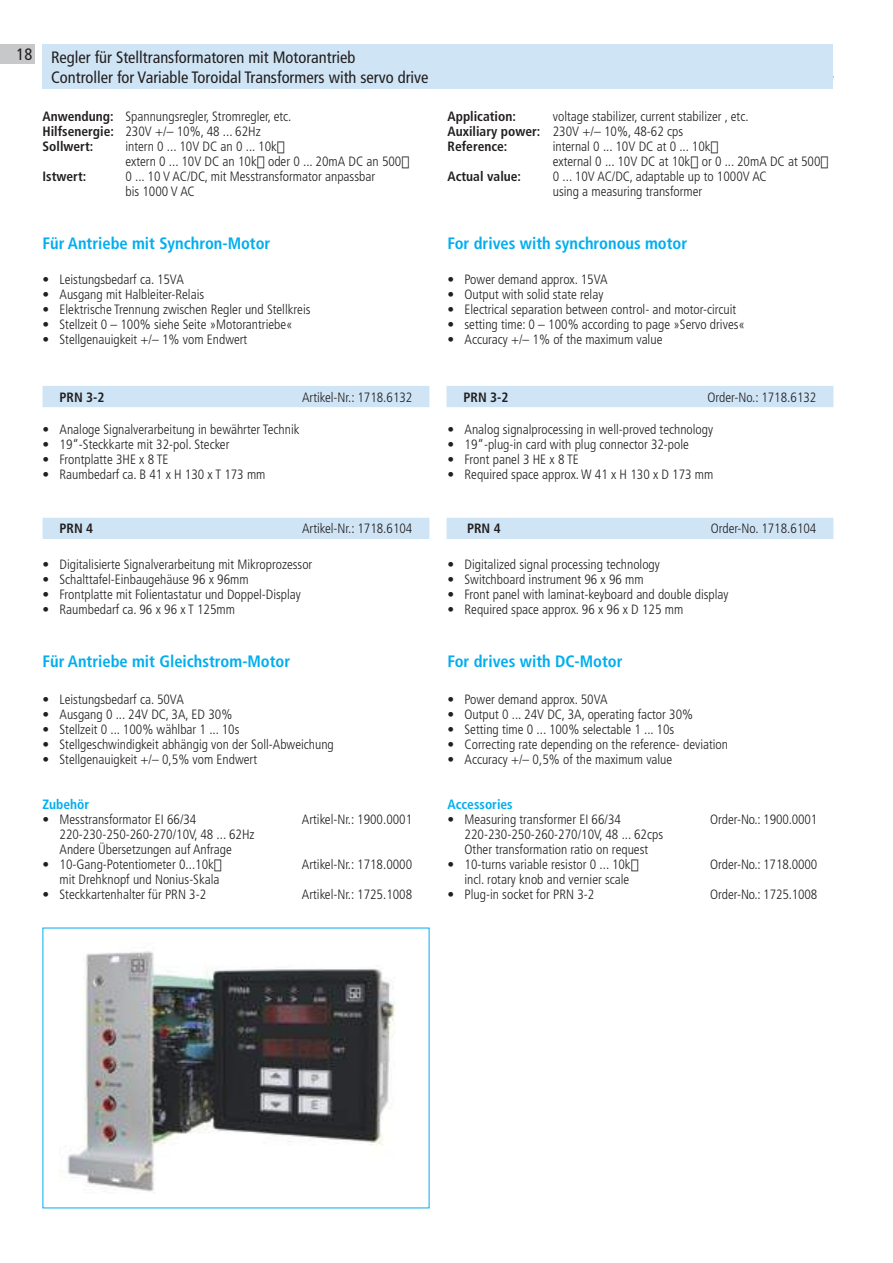
<style>
.page{position:relative;width:893px;height:1263px;background:#fff}
.page>*{position:absolute;margin:0;border:0;box-sizing:border-box;transform-origin:0 0}
.t1{font:700 condensed 16.5px "Frutiger";color:#00aeef}
.t2{font:condensed 16.5px/19.8px "Frutiger";color:#231f20}
.t3{font:300 condensed 13.5px/15px "Frutiger";color:#231f20}
.t4{font:700 condensed 13.5px/15px "Frutiger";color:#231f20;text-align:justify}
.t5{font:700 condensed 13.5px "Frutiger";color:#00aeef}
</style>
<div class="page">
<div style="left:0;top:45px;width:34px;height:19px;background:#c7c8ca"></div>
<div style="left:43px;top:45px;width:790px;height:44px;background:#cfe5f6"></div>
<div style="left:43px;top:386px;width:386px;height:21px;background:#cfe5f6"></div>
<div style="left:446px;top:386px;width:387px;height:21px;background:#cfe5f6"></div>
<div style="left:43px;top:518px;width:386px;height:21px;background:#cfe5f6"></div>
<div style="left:446px;top:518px;width:387px;height:21px;background:#cfe5f6"></div>
<img style="left:67px;top:951px;width:328px;height:242px">
<p class="t2" style="left:51px;top:48px;width:379px;text-indent:-34px">18 Regler für Stelltransformatoren mit Motorantrieb<br>Controller for Variable Toroidal Transformers with servo drive</p>
<p class="t3" style="left:125px;top:109px;width:277px">Spannungsregler, Stromregler, etc.<br>230V +/– 10%, 48 ... 62Hz<br>intern 0 ... 10V DC an 0 ... 10k<br>extern 0 ... 10V DC an 10k oder 0 ... 20mA DC an 500<br>0 ... 10 V AC/DC, mit Messtransformator anpassbar<br>bis 1000 V AC</p>
<p class="t4" style="left:43px;top:109px;width:73px">Anwendung:<br>Hilfsenergie:<br>Sollwert:</p>
<p class="t4" style="left:43px;top:169px;width:45px">Istwert:</p>
<p class="t4" style="left:448px;top:109px;width:94px;text-align:left">Application:<br>Auxiliary power:<br>Reference:</p>
<p class="t4" style="left:448px;top:169px;width:75px">Actual value:</p>
<p class="t3" style="left:553px;top:109px;width:269px">voltage stabilizer, current stabilizer , etc.<br>230V +/– 10%, 48-62 cps<br>internal 0 ... 10V DC at 0 ... 10k<br>external 0 ... 10V DC at 10k or 0 ... 20mA DC at 500<br>0 ... 10V AC/DC, adaptable up to 1000V AC<br>using a measuring transformer</p>
<p class="t1" style="left:43px;top:234px;width:229px">Für Antriebe mit Synchron-Motor</p>
<p class="t1" style="left:448px;top:234px;width:241px">For drives with synchronous motor</p>
<p class="t3" style="left:43px;top:272px;width:143px">• Leistungsbedarf ca. 15VA</p>
<p class="t3" style="left:43px;top:287px;width:163px">• Ausgang mit Halbleiter-Relais</p>
<p class="t3" style="left:43px;top:302px;width:270px">• Elektrische Trennung zwischen Regler und Stellkreis</p>
<p class="t3" style="left:43px;top:317px;width:252px">• Stellzeit 0 – 100% siehe Seite »Motorantriebe«</p>
<p class="t3" style="left:43px;top:332px;width:206px">• Stellgenauigkeit +/– 1% vom Endwert</p>
<p class="t3" style="left:448px;top:272px;width:162px">• Power demand approx. 15VA</p>
<p class="t3" style="left:448px;top:287px;width:157px">• Output with solid state relay</p>
<p class="t3" style="left:448px;top:302px;width:290px">• Electrical separation between control- and motor-circuit</p>
<p class="t3" style="left:448px;top:317px;width:299px">• setting time: 0 – 100% according to page »Servo drives«</p>
<p class="t3" style="left:448px;top:332px;width:216px">• Accuracy +/– 1% of the maximum value</p>
<p class="t4" style="left:60px;top:389px;width:47px">PRN 3-2</p>
<p class="t3" style="left:302px;top:390px;width:112px">Artikel-Nr.: 1718.6132</p>
<p class="t4" style="left:463px;top:389px;width:47px">PRN 3-2</p>
<p class="t3" style="left:707px;top:390px;width:110px">Order-No.: 1718.6132</p>
<p class="t3" style="left:43px;top:422px;width:259px">• Analoge Signalverarbeitung in bewährter Technik</p>
<p class="t3" style="left:43px;top:437px;width:188px">• 19“-Steckkarte mit 32-pol. Stecker</p>
<p class="t3" style="left:43px;top:452px;width:127px">• Frontplatte 3HE x 8 TE</p>
<p class="t3" style="left:43px;top:467px;width:225px">• Raumbedarf ca. B 41 x H 130 x T 173 mm</p>
<p class="t3" style="left:448px;top:422px;width:267px">• Analog signalprocessing in well-proved technology</p>
<p class="t3" style="left:448px;top:437px;width:243px">• 19“-plug-in card with plug connector 32-pole</p>
<p class="t3" style="left:448px;top:452px;width:133px">• Front panel 3 HE x 8 TE</p>
<p class="t3" style="left:448px;top:467px;width:267px">• Required space approx. W 41 x H 130 x D 173 mm</p>
<p class="t4" style="left:60px;top:521px;width:35px">PRN 4</p>
<p class="t3" style="left:302px;top:521px;width:112px">Artikel-Nr.: 1718.6104</p>
<p class="t4" style="left:467px;top:521px;width:35px">PRN 4</p>
<p class="t3" style="left:711px;top:521px;width:107px">Order-No. 1718.6104</p>
<p class="t3" style="left:43px;top:557px;width:271px">• Digitalisierte Signalverarbeitung mit Mikroprozessor</p>
<p class="t3" style="left:43px;top:572px;width:208px">• Schalttafel-Einbaugehäuse 96 x 96mm</p>
<p class="t3" style="left:43px;top:587px;width:260px">• Frontplatte mit Folientastatur und Doppel-Display</p>
<p class="t3" style="left:43px;top:602px;width:194px">• Raumbedarf ca. 96 x 96 x T 125mm</p>
<p class="t3" style="left:448px;top:557px;width:214px">• Digitalized signal processing technology</p>
<p class="t3" style="left:448px;top:572px;width:198px">• Switchboard instrument 96 x 96 mm</p>
<p class="t3" style="left:448px;top:587px;width:283px">• Front panel with laminat-keyboard and double display</p>
<p class="t3" style="left:448px;top:602px;width:237px">• Required space approx. 96 x 96 x D 125 mm</p>
<p class="t1" style="left:43px;top:652px;width:249px">Für Antriebe mit Gleichstrom-Motor</p>
<p class="t1" style="left:448px;top:652px;width:177px">For drives with DC-Motor</p>
<p class="t3" style="left:43px;top:692px;width:143px">• Leistungsbedarf ca. 50VA</p>
<p class="t3" style="left:43px;top:707px;width:191px">• Ausgang 0 ... 24V DC, 3A, ED 30%</p>
<p class="t3" style="left:43px;top:722px;width:199px">• Stellzeit 0 ... 100% wählbar 1 ... 10s</p>
<p class="t3" style="left:43px;top:737px;width:293px">• Stellgeschwindigkeit abhängig von der Soll-Abweichung</p>
<p class="t3" style="left:43px;top:752px;width:216px">• Stellgenauigkeit +/– 0,5% vom Endwert</p>
<p class="t5" style="left:43px;top:796px;width:48px">Zubehör</p>
<p class="t3" style="left:43px;top:812px;width:155px">• Messtransformator EI 66/34</p>
<p class="t3" style="left:302px;top:812px;width:112px">Artikel-Nr.: 1900.0001</p>
<p class="t3" style="left:60px;top:827px;width:197px">220-230-250-260-270/10V, 48 ... 62Hz<br>Andere Übersetzungen auf Anfrage</p>
<p class="t3" style="left:43px;top:857px;width:173px">• 10-Gang-Potentiometer 0...10k</p>
<p class="t3" style="left:302px;top:857px;width:112px">Artikel-Nr.: 1718.0000</p>
<p class="t3" style="left:60px;top:872px;width:162px">mit Drehknopf und Nonius-Skala</p>
<p class="t3" style="left:43px;top:887px;width:165px">• Steckkartenhalter für PRN 3-2</p>
<p class="t3" style="left:302px;top:887px;width:112px">Artikel-Nr.: 1725.1008</p>
<p class="t3" style="left:448px;top:692px;width:162px">• Power demand approx. 50VA</p>
<p class="t3" style="left:448px;top:707px;width:247px">• Output 0 ... 24V DC, 3A, operating factor 30%</p>
<p class="t3" style="left:448px;top:722px;width:228px">• Setting time 0 ... 100% selectable 1 ... 10s</p>
<p class="t3" style="left:448px;top:737px;width:282px">• Correcting rate depending on the reference- deviation</p>
<p class="t3" style="left:448px;top:752px;width:226px">• Accuracy +/– 0,5% of the maximum value</p>
<p class="t5" style="left:448px;top:796px;width:67px">Accessories</p>
<p class="t3" style="left:448px;top:812px;width:175px">• Measuring transformer EI 66/34</p>
<p class="t3" style="left:710px;top:812px;width:109px">Order-No.: 1900.0001</p>
<p class="t3" style="left:465px;top:827px;width:200px">220-230-250-260-270/10V, 48 ... 62cps<br>Other transformation ratio on request</p>
<p class="t3" style="left:448px;top:857px;width:185px">• 10-turns variable resistor 0 ... 10k</p>
<p class="t3" style="left:710px;top:857px;width:109px">Order-No.: 1718.0000</p>
<p class="t3" style="left:465px;top:872px;width:166px">incl. rotary knob and vernier scale</p>
<p class="t3" style="left:448px;top:887px;width:148px">• Plug-in socket for PRN 3-2</p>
<p class="t3" style="left:710px;top:887px;width:109px">Order-No.: 1725.1008</p>
</div>
